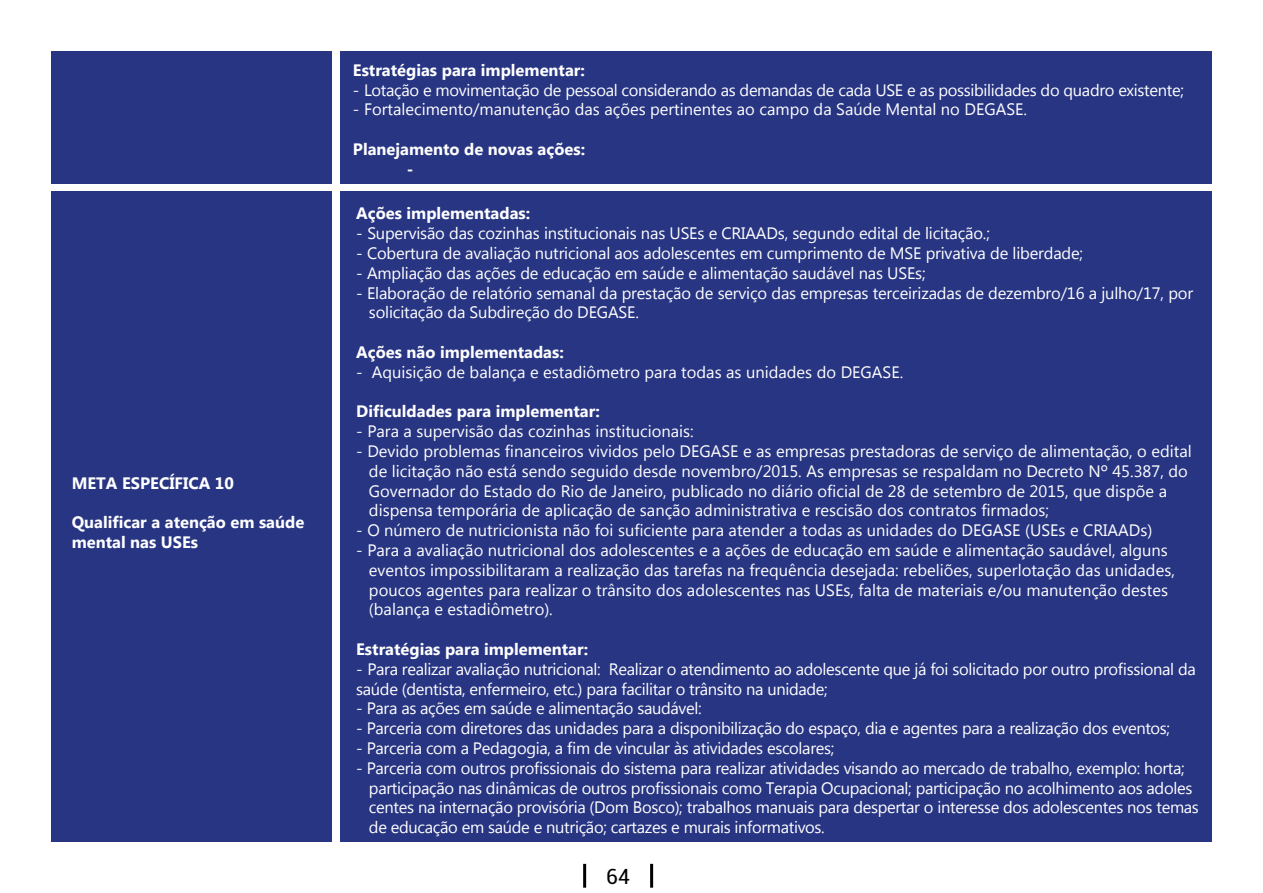
<style>
.page{position:relative;width:1263px;height:893px;background:#fff}
.page>*{position:absolute;margin:0;border:0;box-sizing:border-box;transform-origin:0 0}
.t1{font:21px "Roboto";color:#000}
.t2{font:16.5px/19.8px "Lao UI";letter-spacing:-.01em;color:#fff}
.t3{font:700 16.5px/19.8px "Lao UI";color:#fff}
</style>
<div class="page">
<hr style="left:583px;top:864px;width:3px;height:24px;background:#000">
<hr style="left:650px;top:864px;width:3px;height:24px;background:#000">
<div style="left:51px;top:51px;width:281px;height:132px;background:#283583"></div>
<div style="left:340px;top:51px;width:872px;height:132px;background:#283583"></div>
<div style="left:51px;top:191px;width:281px;height:651px;background:#283583"></div>
<div style="left:340px;top:191px;width:872px;height:651px;background:#283583"></div>
<p class="t3" style="left:72px;top:472px;width:164px">META ESPECÍFICA 10</p>
<p class="t3" style="left:72px;top:512px;width:234px">Qualificar a atenção em saúde mental nas USEs</p>
<p class="t3" style="left:353px;top:59px;width:233px">Estratégias para implementar:</p>
<p class="t2" style="left:353px;top:79px;width:832px">- Lotação e movimentação de pessoal considerando as demandas de cada USE e as possibilidades do quadro existente;</p>
<p class="t2" style="left:353px;top:99px;width:676px">- Fortalecimento/manutenção das ações pertinentes ao campo da Saúde Mental no DEGASE.</p>
<p class="t3" style="left:407px;top:139px;width:180px;text-indent:-54px">Planejamento de novas ações: -</p>
<p class="t3" style="left:356px;top:203px;width:176px">Ações implementadas:</p>
<p class="t2" style="left:356px;top:223px;width:635px">- Supervisão das cozinhas institucionais nas USEs e CRIAADs, segundo edital de licitação.;</p>
<p class="t2" style="left:356px;top:243px;width:728px">- Cobertura de avaliação nutricional aos adolescentes em cumprimento de MSE privativa de liberdade;</p>
<p class="t2" style="left:356px;top:262px;width:571px">- Ampliação das ações de educação em saúde e alimentação saudável nas USEs;</p>
<p class="t2" style="left:369px;top:282px;width:826px;text-indent:-13px">- Elaboração de relatório semanal da prestação de serviço das empresas terceirizadas de dezembro/16 a julho/17, por solicitação da Subdireção do DEGASE.</p>
<p class="t3" style="left:356px;top:342px;width:209px">Ações não implementadas:</p>
<p class="t2" style="left:356px;top:361px;width:548px">- Aquisição de balança e estadiômetro para todas as unidades do DEGASE.</p>
<p class="t3" style="left:356px;top:401px;width:245px">Dificuldades para implementar:</p>
<p class="t2" style="left:356px;top:421px;width:339px">- Para a supervisão das cozinhas institucionais:</p>
<p class="t2" style="left:369px;top:441px;width:824px;text-indent:-13px">- Devido problemas financeiros vividos pelo DEGASE e as empresas prestadoras de serviço de alimentação, o edital de licitação não está sendo seguido desde novembro/2015. As empresas se respaldam no Decreto Nº 45.387, do Governador do Estado do Rio de Janeiro, publicado no diário oficial de 28 de setembro de 2015, que dispõe a dispensa temporária de aplicação de sanção administrativa e rescisão dos contratos firmados;</p>
<p class="t2" style="left:356px;top:520px;width:798px">- O número de nutricionista não foi suficiente para atender a todas as unidades do DEGASE (USEs e CRIAADs)</p>
<p class="t2" style="left:369px;top:540px;width:807px;text-indent:-13px">- Para a avaliação nutricional dos adolescentes e a ações de educação em saúde e alimentação saudável, alguns eventos impossibilitaram a realização das tarefas na frequência desejada: rebeliões, superlotação das unidades, poucos agentes para realizar o trânsito dos adolescentes nas USEs, falta de materiais e/ou manutenção destes (balança e estadiômetro).</p>
<p class="t3" style="left:356px;top:639px;width:233px">Estratégias para implementar:</p>
<p class="t2" style="left:356px;top:658px;width:841px">- Para realizar avaliação nutricional: Realizar o atendimento ao adolescente que já foi solicitado por outro profissional da saúde (dentista, enfermeiro, etc.) para facilitar o trânsito na unidade;</p>
<p class="t2" style="left:356px;top:698px;width:347px">- Para as ações em saúde e alimentação saudável:</p>
<p class="t2" style="left:356px;top:718px;width:815px">- Parceria com diretores das unidades para a disponibilização do espaço, dia e agentes para a realização dos eventos;</p>
<p class="t2" style="left:356px;top:738px;width:480px">- Parceria com a Pedagogia, a fim de vincular às atividades escolares;</p>
<p class="t2" style="left:369px;top:757px;width:831px;text-indent:-13px">- Parceria com outros profissionais do sistema para realizar atividades visando ao mercado de trabalho, exemplo: horta; participação nas dinâmicas de outros profissionais como Terapia Ocupacional; participação no acolhimento aos adoles centes na internação provisória (Dom Bosco); trabalhos manuais para despertar o interesse dos adolescentes nos temas de educação em saúde e nutrição; cartazes e murais informativos.</p>
<p class="t1" style="left:606px;top:861px;width:25px">64</p>
</div>
